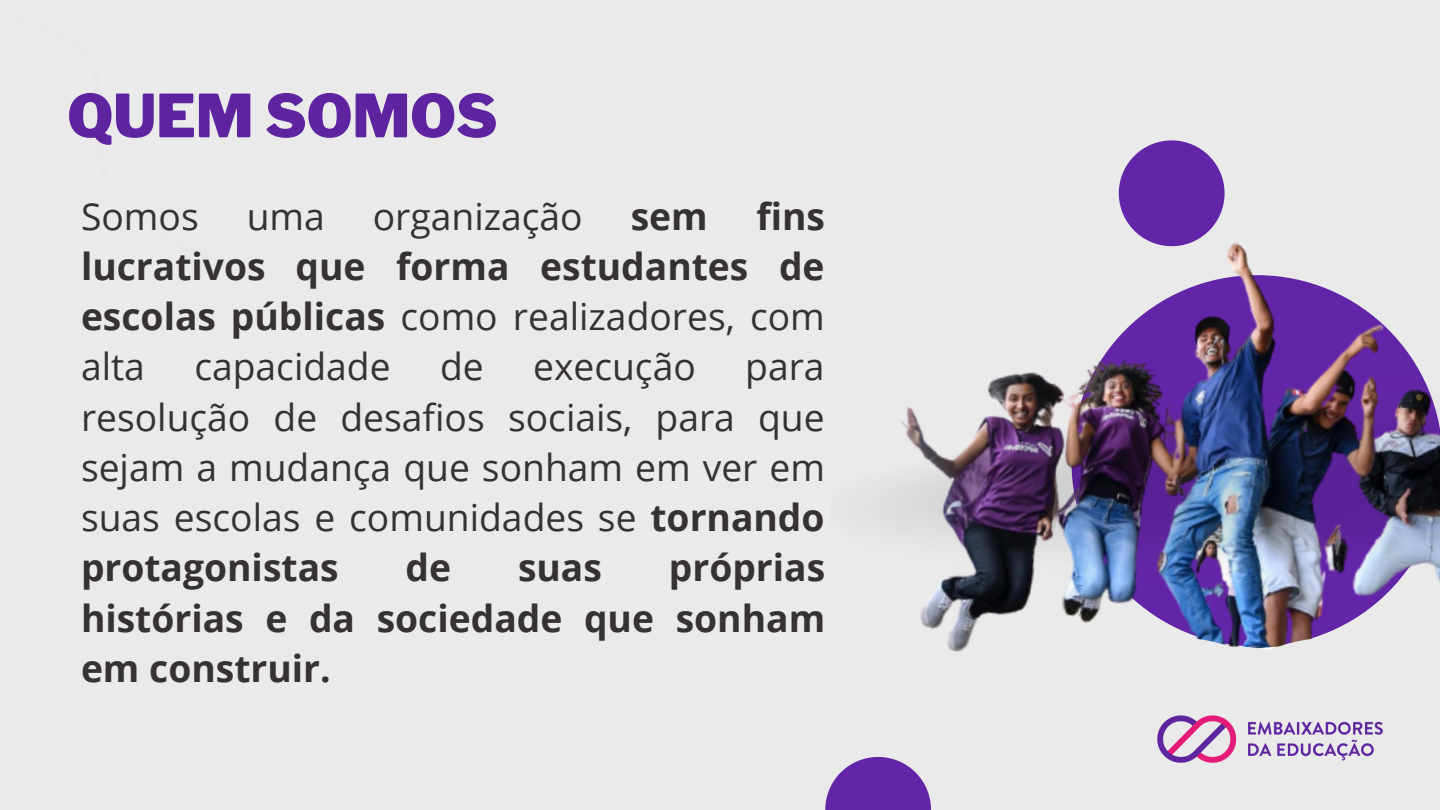
<style>
.page{position:relative;width:1440px;height:810px;background:#eaeaea}
.page>*{position:absolute;margin:0;border:0;box-sizing:border-box;transform-origin:0 0}
.t1{font:900 59px "Libre Franklin";color:#5e24a0}
.t2{font:37.2px/50.2px "Open Sans";color:#363233;text-align:justify}
.t3{font:700 37.2px/50.2px "Open Sans";color:#363233;text-align:justify}
.s1{font-weight:400}
.s2{font-weight:700}
</style>
<div class="page">
<img style="left:877px;top:260px;width:563px;height:392px">
<svg style="left:1119px;top:140px;width:106px;height:106px"></svg>
<svg style="left:825px;top:757px;width:106px;height:53px"></svg>
<img style="left:1157px;top:715px;width:226px;height:48px">
<p class="t1" style="left:67px;top:80px;width:432px">QUEM SOMOS</p>
<p class="t3" style="left:81px;top:190px;width:746px;text-indent:675px">fins lucrativos que forma estudantes de escolas públicas <span class="s1">como realizadores, com alta</span></p>
<p class="t2" style="left:81px;top:190px;width:119px">Somos</p>
<p class="t2" style="left:247px;top:190px;width:80px">uma</p>
<p class="t2" style="left:373px;top:190px;width:212px">organização</p>
<p class="t3" style="left:631px;top:190px;width:79px">sem</p>
<p class="t2" style="left:194px;top:341px;width:198px">capacidade</p>
<p class="t2" style="left:440px;top:341px;width:45px">de</p>
<p class="t2" style="left:533px;top:341px;width:164px">execução</p>
<p class="t2" style="left:81px;top:341px;width:745px;text-indent:664px">para resolução de desafios sociais, para que sejam a mudança que sonham em ver em suas escolas e comunidades se <span class="s2">tornando protagonistas</span></p>
<p class="t3" style="left:81px;top:542px;width:746px;text-indent:588px">próprias histórias e da sociedade que sonham em construir.</p>
<p class="t3" style="left:406px;top:542px;width:47px">de</p>
<p class="t3" style="left:518px;top:542px;width:85px">suas</p>
</div>
